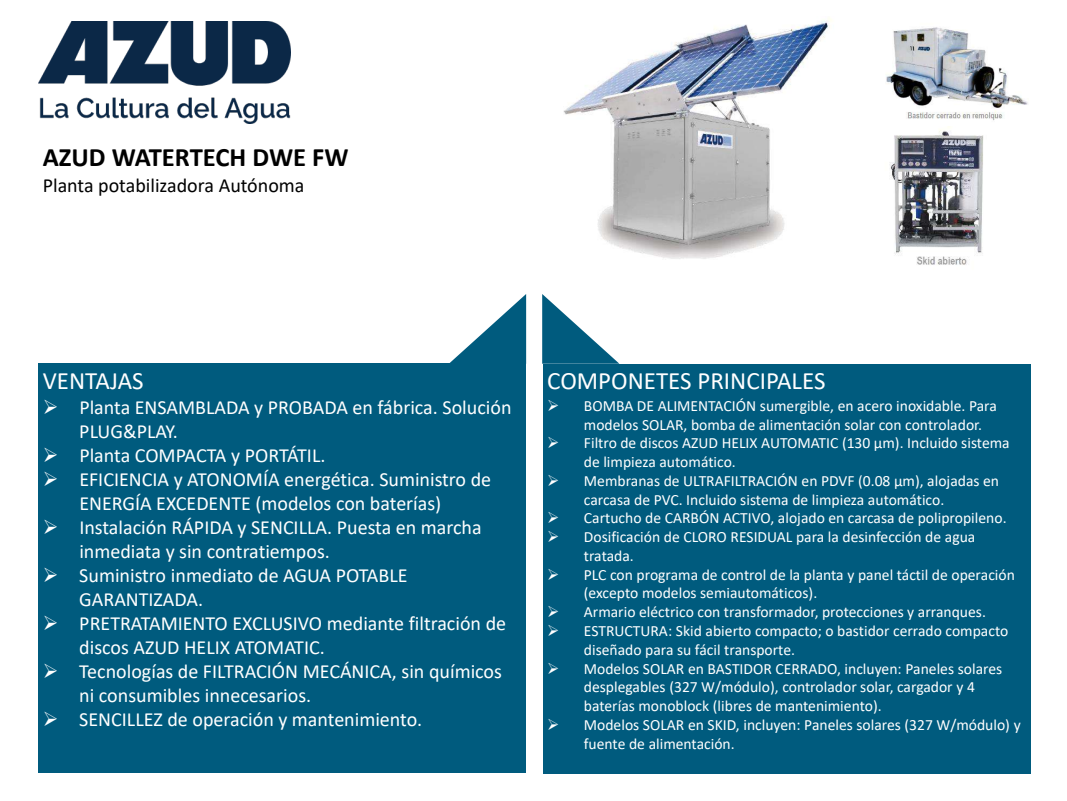
<style>
.page{position:relative;width:1067px;height:801px;background:#fff}
.page>*{position:absolute;margin:0;border:0;box-sizing:border-box;transform-origin:0 0}
.t1{font:700 26.62px "Calibri";color:#000}
.t2{font:25px "Calibri";color:#fff}
.t3{font:20.06px "Calibri";color:#fff}
.t4{font:20px/24px "Calibri";color:#fff}
.t5{font:20px "Calibri";color:#000}
.t6{font:15.62px/18.8px "Calibri";color:#fff}
</style>
<div class="page">
<img style="left:38px;top:22px;width:253px;height:102px">
<img style="left:563px;top:18px;width:269px;height:241px">
<img style="left:886px;top:27px;width:142px;height:100px">
<img style="left:890px;top:130px;width:94px;height:135px">
<div style="left:38px;top:362px;width:488px;height:410px;background:#005b7e"></div>
<svg style="left:449px;top:294px;width:77px;height:69px"></svg>
<div style="left:543px;top:363px;width:487px;height:410px;background:#005b7e"></div>
<svg style="left:542px;top:294px;width:77px;height:69px"></svg>
<h1 class="t1" style="left:43px;top:138px;width:307px">AZUD WATERTECH DWE FW</h1>
<p class="t5" style="left:43px;top:171px;width:263px">Planta potabilizadora Autónoma</p>
<h2 class="t2" style="left:43px;top:362px;width:102px">VENTAJAS</h2>
<p class="t4" style="left:43px;top:394px;width:470px">➢ Planta ENSAMBLADA y PROBADA en fábrica. Solución</p>
<p class="t3" style="left:79px;top:417px;width:100px">PLUG&amp;PLAY.</p>
<p class="t4" style="left:43px;top:442px;width:284px">➢ Planta COMPACTA y PORTÁTIL.</p>
<p class="t4" style="left:79px;top:466px;width:413px;text-indent:-37px">➢ EFICIENCIA y ATONOMÍA energética. Suministro de<br>ENERGÍA EXCEDENTE (modelos con baterías)</p>
<p class="t4" style="left:79px;top:514px;width:404px;text-indent:-37px">➢ Instalación RÁPIDA y SENCILLA. Puesta en marcha inmediata y sin contratiempos.</p>
<p class="t3" style="left:43px;top:561px;width:366px">➢ Suministro inmediato de AGUA POTABLE</p>
<p class="t4" style="left:79px;top:586px;width:125px">GARANTIZADA.</p>
<p class="t4" style="left:79px;top:610px;width:428px;text-indent:-37px">➢ PRETRATAMIENTO EXCLUSIVO mediante filtración de discos AZUD HELIX ATOMATIC.</p>
<p class="t4" style="left:79px;top:658px;width:424px;text-indent:-37px">➢ Tecnologías de FILTRACIÓN MECÁNICA, sin químicos ni consumibles innecesarios.</p>
<p class="t3" style="left:43px;top:705px;width:381px">➢ SENCILLEZ de operación y mantenimiento.</p>
<h2 class="t2" style="left:547px;top:363px;width:280px">COMPONETES PRINCIPALES</h2>
<p class="t6" style="left:584px;top:395px;width:414px;text-indent:-37px">➢ BOMBA DE ALIMENTACIÓN sumergible, en acero inoxidable. Para modelos SOLAR, bomba de alimentación solar con controlador.</p>
<p class="t6" style="left:584px;top:433px;width:427px;text-indent:-37px">➢ Filtro de discos AZUD HELIX AUTOMATIC (130 µm). Incluido sistema de limpieza automático.</p>
<p class="t6" style="left:584px;top:470px;width:417px;text-indent:-37px">➢ Membranas de ULTRAFILTRACIÓN en PDVF (0.08 µm), alojadas en carcasa de PVC. Incluido sistema de limpieza automático.</p>
<p class="t6" style="left:547px;top:508px;width:461px">➢ Cartucho de CARBÓN ACTIVO, alojado en carcasa de polipropileno.</p>
<p class="t6" style="left:584px;top:527px;width:393px;text-indent:-37px">➢ Dosificación de CLORO RESIDUAL para la desinfección de agua tratada.</p>
<p class="t6" style="left:584px;top:564px;width:432px;text-indent:-37px">➢ PLC con programa de control de la planta y panel táctil de operación (excepto modelos semiautomáticos).</p>
<p class="t6" style="left:547px;top:602px;width:440px">➢ Armario eléctrico con transformador, protecciones y arranques.</p>
<p class="t6" style="left:584px;top:620px;width:426px;text-indent:-37px">➢ ESTRUCTURA: Skid abierto compacto; o bastidor cerrado compacto diseñado para su fácil transporte.</p>
<p class="t6" style="left:584px;top:658px;width:420px;text-indent:-37px">➢ Modelos SOLAR en BASTIDOR CERRADO, incluyen: Paneles solares desplegables (327 W/módulo), controlador solar, cargador y 4 baterías monoblock (libres de mantenimiento).</p>
<p class="t6" style="left:584px;top:714px;width:438px;text-indent:-37px">➢ Modelos SOLAR en SKID, incluyen: Paneles solares (327 W/módulo) y fuente de alimentación.</p>
</div>
